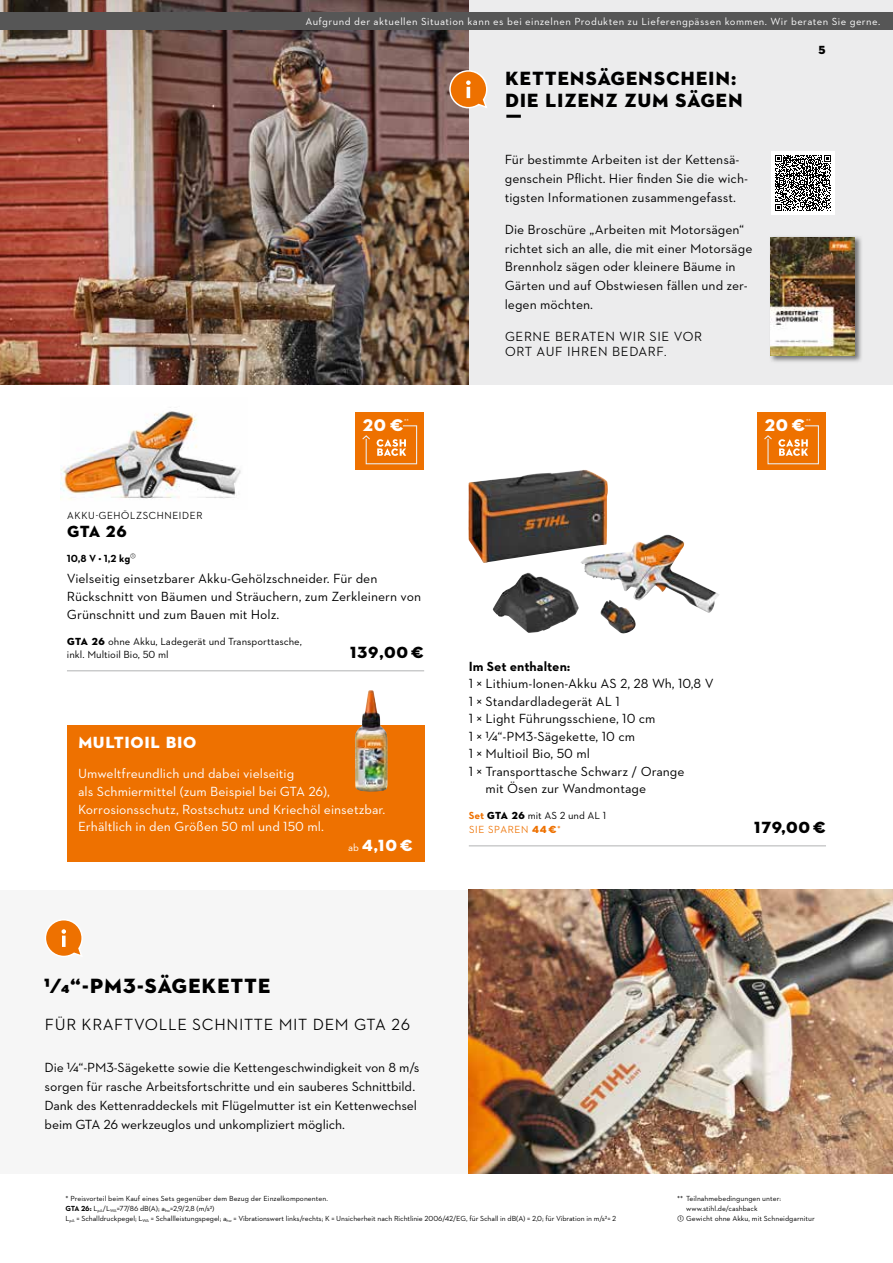
<style>
.page{position:relative;width:893px;height:1263px;background:#fff}
.page>*{position:absolute;margin:0;border:0;box-sizing:border-box;transform-origin:0 0}
.t1{font:21px "STIHL Contraface Display Titling";letter-spacing:-.01em;color:#000}
.t2{font:19.5px/21.5px "STIHL Contraface Display Titling";color:#000}
.t3{font:17.25px "STIHL Contraface Display Titling";color:#fff}
.t4{font:500 16.5px "STIHL Contraface Display";color:#000}
.t5{font:16.5px "STIHL Contraface Display Titling";color:#000}
.t6{font:16.5px "STIHL Contraface Display Titling";color:#fff}
.t7{font:13.5px/18.9px "STIHL Contraface Text";color:#000}
.t8{font:13.5px/17.5px "STIHL Contraface Text";color:#fff}
.t9{font:500 13.5px/14.9px "STIHL Contraface Display";color:#000}
.t10{font:700 13.5px "STIHL Contraface Text";color:#000}
.t11{font:12px "STIHL Contraface Display Titling";color:#000}
.t12{font:10.5px "STIHL Contraface Text";letter-spacing:.04em;color:#fff}
.t13{font:10.5px/13.5px "STIHL Contraface Text";color:#000}
.t14{font:500 10.5px "STIHL Contraface Display";color:#000}
.t15{font:500 10.5px "STIHL Contraface Display";color:#ee7100}
.t16{font:700 10.5px "STIHL Contraface Text";color:#000}
.t17{font:7.5px/9.8px "STIHL Contraface Text";color:#000}
.t18{font:6px "STIHL Contraface Text";color:#fff}
.s1{font-family:"STIHL Contraface Display Titling"}
.s2{font-family:"STIHL Contraface Text";font-size:10.5px}
.s3{font-weight:700;color:#ee7100}
.s4{font-family:"STIHL Contraface Display Titling";font-weight:400}
.s5{font-weight:700}
</style>
<div class="page">
<div style="left:468px;top:0;width:425px;height:385px;background:#ececed"></div>
<img style="left:0;top:0;width:468px;height:385px">
<div style="left:0;top:13px;width:893px;height:17px;background:#565656"></div>
<img style="left:61px;top:407px;width:180px;height:93px">
<hr style="left:67px;top:670px;width:357px;height:1px;background:#b1b2b3">
<div style="left:67px;top:725px;width:357px;height:137px;background:#ee7100"></div>
<hr style="left:469px;top:845px;width:357px;height:1px;background:#b1b2b3">
<img style="left:468px;top:470px;width:139px;height:93px">
<div style="left:0;top:890px;width:469px;height:284px;background:#f6f6f6"></div>
<img style="left:469px;top:890px;width:424px;height:284px">
<svg style="left:46px;top:920px;width:36px;height:36px"></svg>
<div style="left:771px;top:151px;width:63px;height:64px;background:#fff"></div>
<svg style="left:775px;top:155px;width:56px;height:56px"></svg>
<svg style="left:448px;top:69px;width:39px;height:40px;background:#df8f4b"></svg>
<img style="left:355px;top:690px;width:33px;height:102px">
<img style="left:770px;top:236px;width:92px;height:126px">
<img style="left:771px;top:237px;width:84px;height:119px">
<div style="left:757px;top:412px;width:69px;height:58px;background:#ee7100"></div>
<svg style="left:764px;top:425px;width:55px;height:40px"></svg>
<div style="left:355px;top:412px;width:69px;height:58px;background:#ee7100"></div>
<svg style="left:362px;top:425px;width:56px;height:40px"></svg>
<p class="t12" style="left:305px;top:15px;width:576px">Aufgrund der aktuellen Situation kann es bei einzelnen Produkten zu Lieferengpässen kommen. Wir beraten Sie gerne.</p>
<p class="t3" style="left:362px;top:414px;width:43px">20 €</p>
<p class="t18" style="left:404px;top:417px;width:6px">**</p>
<p class="t14" style="left:67px;top:510px;width:137px">AKKU-GEHÖLZSCHNEIDER</p>
<p class="t5" style="left:67px;top:521px;width:62px">GTA 26</p>
<p class="t16" style="left:67px;top:551px;width:71px">10,8 V • 1,2 kg<sup>①</sup></p>
<p class="t7" style="left:67px;top:570px;width:356px;line-height:17.5px">Vielseitig einsetzbarer Akku-Gehölzschneider. Für den<br>Rückschnitt von Bäumen und Sträuchern, zum Zerkleinern von<br>Grünschnitt und zum Bauen mit Holz.</p>
<p class="t13" style="left:67px;top:634px;width:236px"><span class="s1">GTA 26</span> ohne Akku, Ladegerät und Transporttasche, inkl. Multioil Bio, 50 ml</p>
<p class="t5" style="left:350px;top:642px;width:76px">139,00 €</p>
<p class="t6" style="left:78px;top:732px;width:120px">MULTIOIL BIO</p>
<p class="t8" style="left:78px;top:765px;width:309px">Umweltfreundlich und dabei vielseitig<br>als Schmiermittel (zum Beispiel bei GTA 26), Korrosionsschutz, Rostschutz und Kriechöl einsetzbar.<br>Erhältlich in den Größen 50 ml und 150 ml.</p>
<p class="t6" style="left:348px;top:835px;width:66px"><span class="s2">ab</span> 4,10 €</p>
<h2 class="t2" style="left:505px;top:68px;width:240px">KETTENSÄGENSCHEIN:<br>DIE LIZENZ ZUM SÄGEN<br>Ƒ</h2>
<p class="t7" style="left:505px;top:150px;width:245px">Für bestimmte Arbeiten ist der Kettensä&shy;genschein Pflicht. Hier finden Sie die wich&shy;tigsten Informationen zusammengefasst.</p>
<p class="t7" style="left:505px;top:219px;width:249px">Die Broschüre „Arbeiten mit Motorsägen“ richtet sich an alle, die mit einer Motorsäge Brennholz sägen oder kleinere Bäume in Gärten und auf Obstwiesen fällen und zer&shy;legen möchten.</p>
<p class="t9" style="left:505px;top:329px;width:199px">GERNE BERATEN WIR SIE VOR<br>ORT AUF IHREN BEDARF.</p>
<p class="t11" style="left:818px;top:42px;width:9px">5</p>
<p class="t3" style="left:764px;top:414px;width:43px">20 €</p>
<p class="t18" style="left:806px;top:417px;width:6px">**</p>
<p class="t10" style="left:469px;top:657px;width:103px">Im Set enthalten:</p>
<p class="t7" style="left:469px;top:674px;width:246px">1 × Lithium-Ionen-Akku AS 2, 28 Wh, 10,8 V</p>
<p class="t7" style="left:469px;top:691px;width:153px">1 × Standardladegerät AL 1</p>
<p class="t7" style="left:469px;top:709px;width:188px">1 × Light Führungsschiene, 10 cm</p>
<p class="t7" style="left:469px;top:726px;width:168px">1 × 1⁄4“-PM3-Sägekette, 10 cm</p>
<p class="t7" style="left:469px;top:744px;width:123px">1 × Multioil Bio, 50 ml</p>
<p class="t7" style="left:469px;top:762px;width:217px">1 × Transporttasche Schwarz / Orange</p>
<p class="t7" style="left:486px;top:779px;width:162px">mit Ösen zur Wandmontage</p>
<p class="t13" style="left:469px;top:809px;width:139px"><span class="s3">Set</span> <span class="s1">GTA 26</span> mit AS 2 und AL 1</p>
<p class="t15" style="left:469px;top:824px;width:94px">SIE SPAREN <span class="s4">44 €</span>*</p>
<p class="t5" style="left:754px;top:817px;width:74px">179,00 €</p>
<h1 class="t1" style="left:45px;top:973px;width:228px">1⁄4“-PM3-SÄGEKETTE</h1>
<p class="t4" style="left:45px;top:1015px;width:367px">FÜR KRAFTVOLLE SCHNITTE MIT DEM GTA 26</p>
<p class="t7" style="left:45px;top:1057px;width:376px">Die 1⁄4“-PM3-Sägekette sowie die Kettengeschwindigkeit von 8 m/s sorgen für rasche Arbeitsfortschritte und ein sauberes Schnittbild.<br>Dank des Kettenraddeckels mit Flügelmutter ist ein Kettenwechsel beim GTA 26 werkzeuglos und unkompliziert möglich.</p>
<p class="t17" style="left:66px;top:1193px;width:552px">* Preisvorteil beim Kauf eines Sets gegenüber dem Bezug der Einzelkomponenten.<br><span class="s5">GTA 26:</span> L<sub>pA</sub>/L<sub>WA</sub>=77/86 dB(A); a<sub>hw</sub>=2,9/2,8 (m/s2)<br>L<sub>pA</sub> = Schalldruckpegel; L<sub>WA</sub> = Schallleistungspegel; a<sub>hw</sub> = Vibrationswert links/rechts; K = Unsicherheit nach Richtlinie 2006/42/EG, für Schall in dB(A) = 2,0; für Vibration in m/s2= 2</p>
<p class="t17" style="left:677px;top:1193px;width:105px">** Teilnahmebedingungen unter:</p>
<p class="t17" style="left:686px;top:1203px;width:73px">www.stihl.de/cashback</p>
<p class="t17" style="left:677px;top:1213px;width:139px">① Gewicht ohne Akku, mit Schneidgarnitur</p>
</div>
